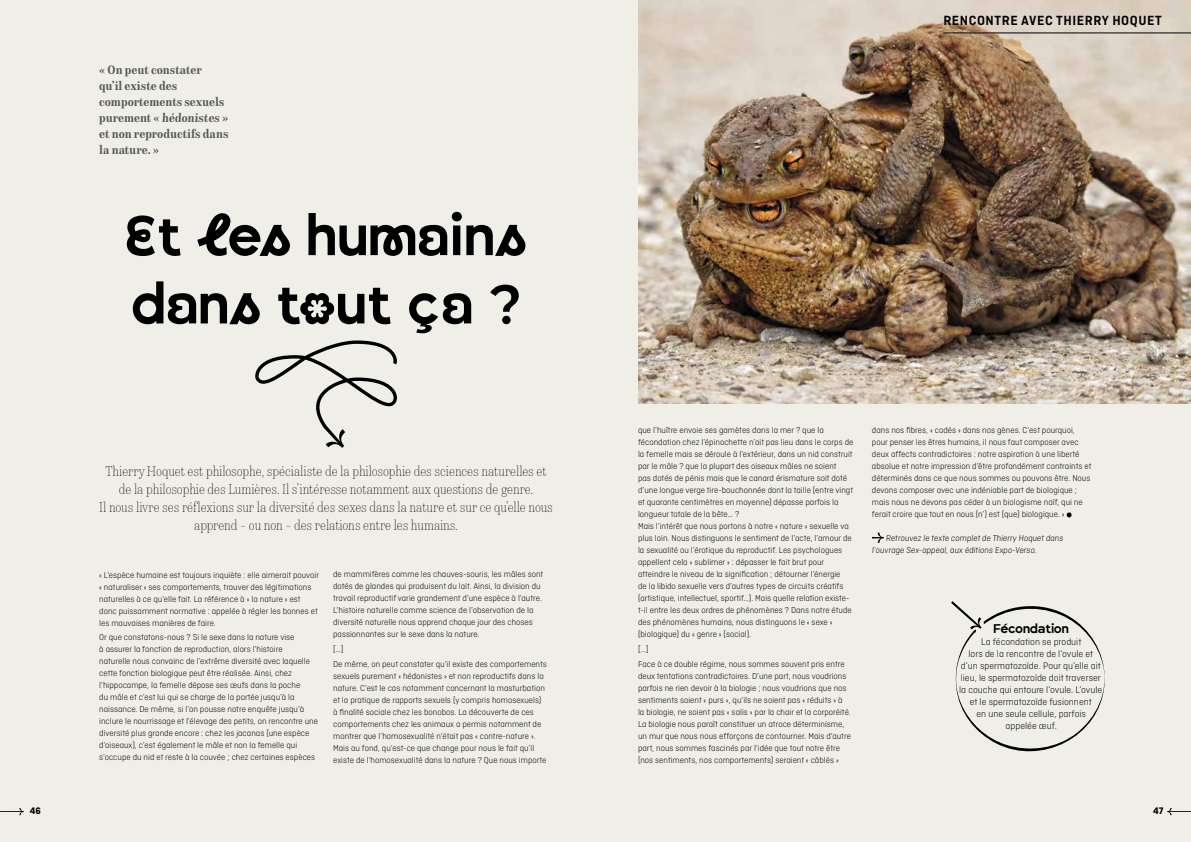
<style>
.page{position:relative;width:1191px;height:842px;background:#f0efe7}
.page>*{position:absolute;margin:0;border:0;box-sizing:border-box;transform-origin:0 0}
.t1{font:56.9px/68.3px "Lokeya Alternate";letter-spacing:-.005em;color:#000}
.t2{font:14px/18px "Apothicaire Variable";letter-spacing:-.005em;color:#000;text-align:center}
.t3{font:600 14px "Ciutadella";letter-spacing:.04em;color:#000}
.t4{font:13px "Lokeya";letter-spacing:-.015em;color:#000}
.t5{font:700 condensed 12px/16px "Apothicaire";color:#565655}
.t6{font:300 10px/12px "Ciutadella";color:#000;text-align:center}
.t7{font:700 10px "Ciutadella";color:#000}
.t8{font:300 9px/12px "Ciutadella";color:#000}
</style>
<div class="page">
<img style="left:638px;top:0;width:553px;height:404px">
<svg style="left:1167px;top:808px;width:24px;height:7px"></svg>
<svg style="left:0;top:808px;width:24px;height:7px"></svg>
<hr style="left:943px;top:33px;width:248px;height:1px;background:#000">
<svg style="left:255px;top:340px;width:142px;height:108px"></svg>
<svg style="left:1066px;top:512px;width:5px;height:5px"></svg>
<svg style="left:872px;top:533px;width:11px;height:10px"></svg>
<svg style="left:951px;top:601px;width:154px;height:151px"></svg>
<h3 class="t5" style="left:99px;top:62px;width:131px">« On peut constater<br>qu’il existe des comportements sexuels purement « hédonistes » et non reproductifs dans la nature. »</h3>
<h1 class="t1" style="left:124px;top:204px;width:405px">Et les humains dans tout ça ?</h1>
<p class="t2" style="left:99px;top:462px;width:455px">Thierry Hoquet est philosophe, spécialiste de la philosophie des sciences naturelles et de la philosophie des Lumières. Il s’intéresse notamment aux questions de genre.<br>Il nous livre ses réflexions sur la diversité des sexes dans la nature et sur ce qu’elle nous apprend – ou non – des relations entre les humains.</p>
<p class="t8" style="left:99px;top:568px;width:221px">« L’espèce humaine est toujours inquiète : elle aimerait pouvoir « naturaliser » ses comportements, trouver des légitimations naturelles à ce qu’elle fait. La référence à « la nature » est donc puissamment normative : appelée à régler les bonnes et les mauvaises manières de faire.</p>
<p class="t8" style="left:99px;top:631px;width:220px">Or que constatons-nous ? Si le sexe dans la nature vise<br>à assurer la fonction de reproduction, alors l’histoire<br>naturelle nous convainc de l’extrême diversité avec laquelle cette fonction biologique peut être réalisée. Ainsi, chez l’hippocampe, la femelle dépose ses œufs dans la poche<br>du mâle et c’est lui qui se charge de la portée jusqu’à la naissance. De même, si l’on pousse notre enquête jusqu’à inclure le nourrissage et l’élevage des petits, on rencontre une diversité plus grande encore : chez les jacanas (une espèce d’oiseaux), c’est également le mâle et non la femelle qui s’occupe du nid et reste à la couvée ; chez certaines espèces</p>
<p class="t8" style="left:333px;top:568px;width:212px">de mammifères comme les chauves-souris, les mâles sont dotés de glandes qui produisent du lait. Ainsi, la division du travail reproductif varie grandement d’une espèce à l’autre.<br>L’histoire naturelle comme science de l’observation de la diversité naturelle nous apprend chaque jour des choses passionnantes sur le sexe dans la nature.</p>
<p class="t8" style="left:333px;top:642px;width:215px;line-height:14.8px">[…]<br>De même, on peut constater qu’il existe des comportements</p>
<p class="t8" style="left:333px;top:670px;width:215px">sexuels purement « hédonistes » et non reproductifs dans la nature. C’est le cas notamment concernant la masturbation et la pratique de rapports sexuels (y compris homosexuels) à finalité sociale chez les bonobos. La découverte de ces comportements chez les animaux a permis notamment de montrer que l’homosexualité n’était pas « contre-nature ».<br>Mais au fond, qu’est-ce que change pour nous le fait qu’il existe de l’homosexualité dans la nature ? Que nous importe</p>
<h2 class="t3" style="left:943px;top:12px;width:220px">RENCONTRE AVEC THIERRY HOQUET</h2>
<p class="t8" style="left:638px;top:424px;width:217px">que l’huître envoie ses gamètes dans la mer ? que la fécondation chez l’épinochette n’ait pas lieu dans le corps de la femelle mais se déroule à l’extérieur, dans un nid construit par le mâle ? que la plupart des oiseaux mâles ne soient<br>pas dotés de pénis mais que le canard érismature soit doté d’une longue verge tire-bouchonnée dont la taille (entre vingt et quarante centimètres en moyenne) dépasse parfois la longueur totale de la bête… ?<br>Mais l’intérêt que nous portons à notre « nature » sexuelle va plus loin. Nous distinguons le sentiment de l’acte, l’amour de la sexualité ou l’érotique du reproductif. Les psychologues appellent cela « sublimer » : dépasser le fait brut pour atteindre le niveau de la signification ; détourner l’énergie<br>de la libido sexuelle vers d’autres types de circuits créatifs (artistique, intellectuel, sportif…). Mais quelle relation existe&shy;t-il entre les deux ordres de phénomènes ? Dans notre étude des phénomènes humains, nous distinguons le « sexe » (biologique) du « genre » (social).</p>
<p class="t8" style="left:638px;top:642px;width:208px;line-height:14.8px">[…]<br>Face à ce double régime, nous sommes souvent pris entre</p>
<p class="t8" style="left:638px;top:670px;width:214px">deux tentations contradictoires. D’une part, nous voudrions parfois ne rien devoir à la biologie ; nous voudrions que nos sentiments soient « purs », qu’ils ne soient pas « réduits » à la biologie, ne soient pas « salis » par la chair et la corporéité.<br>La biologie nous paraît constituer un atroce déterminisme, un mur que nous nous efforçons de contourner. Mais d’autre part, nous sommes fascinés par l’idée que tout notre être (nos sentiments, nos comportements) seraient « câblés »</p>
<p class="t8" style="left:872px;top:424px;width:221px">dans nos fibres, « codés » dans nos gènes. C’est pourquoi, pour penser les êtres humains, il nous faut composer avec deux affects contradictoires : notre aspiration à une liberté absolue et notre impression d’être profondément contraints et déterminés dans ce que nous sommes ou pouvons être. Nous devons composer avec une indéniable part de biologique ; mais nous ne devons pas céder à un biologisme naïf, qui ne ferait croire que tout en nous (n’) est (que) biologique. »</p>
<p class="t8" style="left:872px;top:532px;width:194px;text-indent:14px">Retrouvez le texte complet de Thierry Hoquet dans l’ouvrage Sex-appeal, aux éditions Expo-Verso.</p>
<h3 class="t4" style="left:993px;top:621px;width:77px">Fécondation</h3>
<p class="t6" style="left:959px;top:636px;width:145px">La fécondation se produit<br>lors de la rencontre de l’ovule et d’un spermatozoïde. Pour qu’elle ait lieu, le spermatozoïde doit traverser la couche qui entoure l’ovule. L’ovule et le spermatozoïde fusionnent<br>en une seule cellule, parfois appelée œuf.</p>
<p class="t7" style="left:30px;top:805px;width:13px">46</p>
<p class="t7" style="left:1153px;top:805px;width:12px">47</p>
</div>
